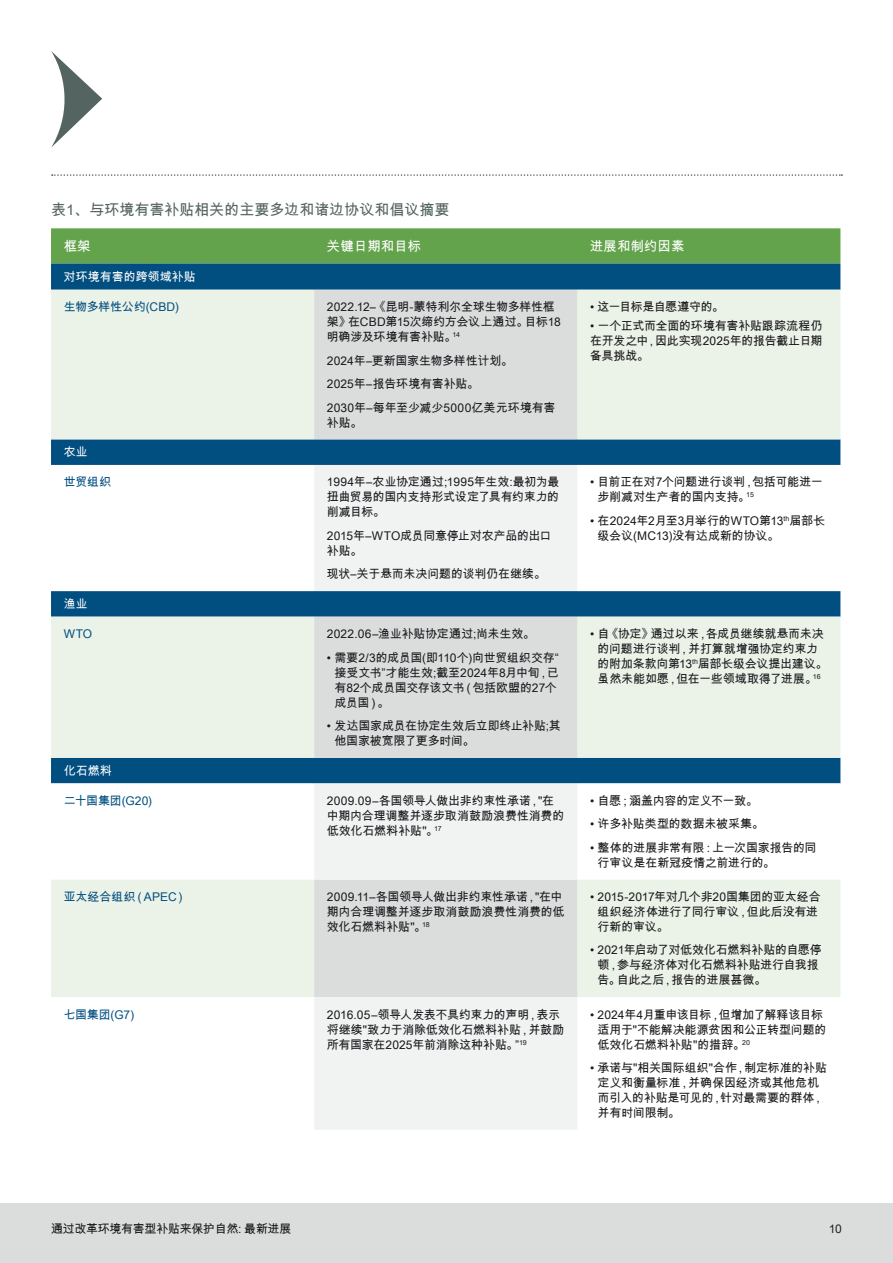
<style>
.page{position:relative;width:893px;height:1263px;background:#fff}
.page>*{position:absolute;margin:0;border:0;box-sizing:border-box;transform-origin:0 0}
.Table_Fig_Tittle{font:15px "Arial Unicode MS";color:#546460}
.Table_Header{font:13.5px "Arial Unicode MS";color:#fff}
.Table_Cell_Copy{font:12px/15px "Arial Unicode MS";letter-spacing:-.015em;color:#19181c}
.Table_Cell_Copy-2{font:12px "Arial Unicode MS";letter-spacing:-.01em;color:#014e80}
.Table_Cell_Copy-3{font:12px/15px "Arial Unicode MS";letter-spacing:.005em;color:#19181c}
.Table_Header-2{font:12px "Arial Unicode MS";color:#fff}
.Table_Cell_Copy-4{font:12px "Arial Unicode MS";letter-spacing:-.04em;color:#19181c}
.t1{font:12px "Arial Unicode MS";color:#231f20}
</style>
<div class="page">
<div style="left:0;top:1203px;width:893px;height:60px;background:#dbdddd"></div>
<svg style="left:52px;top:174px;width:790px;height:2px"></svg>
<svg style="left:51px;top:51px;width:51px;height:97px"></svg>
<div style="left:51px;top:228px;width:789px;height:36px;background:#63a34b"></div>
<div style="left:51px;top:264px;width:789px;height:26px;background:#014e80"></div>
<svg style="left:51px;top:290px;width:789px;height:175px;background:#c9dad8"></svg>
<svg style="left:314px;top:290px;width:263px;height:175px;background:#bbc8cf"></svg>
<svg style="left:51px;top:591px;width:789px;height:406px;fill:#ebf2e7"></svg>
<svg style="left:314px;top:465px;width:263px;height:665px;fill:#f1f3f3"></svg>
<p class="Table_Fig_Tittle" style="left:51px;top:199px;width:400px">表1、与环境有害补贴相关的主要多边和诸边协议和倡议摘要</p>
<p class="Table_Header" style="left:64px;top:236px;width:28px">框架</p>
<p class="Table_Header" style="left:327px;top:236px;width:96px">关键日期和目标</p>
<p class="Table_Header" style="left:590px;top:236px;width:96px">进展和制约因素</p>
<p class="Table_Header-2" style="left:64px;top:268px;width:133px">对环境有害的跨领域补贴</p>
<p class="Table_Cell_Copy-2" style="left:64px;top:298px;width:117px">生物多样性公约(CBD)</p>
<p class="Table_Cell_Copy" style="left:327px;top:299px;width:235px">2022.12–《昆明-蒙特利尔全球生物多样性框架》在CBD第15次缔约方会议上通过。目标18明确涉及环境有害补贴。<sup>14</sup></p>
<p class="Table_Cell_Copy" style="left:327px;top:353px;width:188px">2024年–更新国家生物多样性计划。</p>
<p class="Table_Cell_Copy" style="left:327px;top:376px;width:154px">2025年–报告环境有害补贴。</p>
<p class="Table_Cell_Copy-3" style="left:327px;top:400px;width:230px">2030年–每年至少减少5000亿美元环境有害补贴。</p>
<p class="Table_Cell_Copy-4" style="left:590px;top:298px;width:136px">• 这一目标是自愿遵守的。</p>
<p class="Table_Cell_Copy" style="left:590px;top:318px;width:234px;text-align:justify">• 一个正式而全面的环境有害补贴跟踪流程仍在开发之中，因此实现2025年的报告截止日期备具挑战。</p>
<p class="Table_Header-2" style="left:64px;top:443px;width:25px">农业</p>
<p class="Table_Cell_Copy-2" style="left:64px;top:473px;width:49px">世贸组织</p>
<p class="Table_Cell_Copy" style="left:327px;top:474px;width:234px;text-align:justify">1994年–农业协定通过;1995年生效:最初为最扭曲贸易的国内支持形式设定了具有约束力的削减目标。</p>
<p class="Table_Cell_Copy" style="left:327px;top:528px;width:226px">2015年–WTO成员同意停止对农产品的出口补贴。</p>
<p class="Table_Cell_Copy" style="left:327px;top:566px;width:221px">现状–关于悬而未决问题的谈判仍在继续。</p>
<p class="Table_Header-2" style="left:64px;top:595px;width:25px">渔业</p>
<p class="Table_Cell_Copy-2" style="left:64px;top:625px;width:30px">WTO</p>
<p class="Table_Cell_Copy-3" style="left:327px;top:626px;width:210px">2022.06–渔业补贴协定通过;尚未生效。</p>
<p class="Table_Cell_Copy" style="left:334px;top:649px;width:226px;text-indent:-8px">• 需要2/3的成员国(即110个)向世贸组织交存“接受文书”才能生效;截至2024年8月中旬，已有82个成员国交存该文书（包括欧盟的27个成员国）。</p>
<p class="Table_Cell_Copy" style="left:334px;top:718px;width:228px;text-indent:-8px">• 发达国家成员在协定生效后立即终止补贴;其他国家被宽限了更多时间。</p>
<p class="Table_Cell_Copy" style="left:598px;top:474px;width:227px;text-indent:-8px">• 目前正在对7个问题进行谈判，包括可能进一步削减对生产者的国内支持。<sup>15</sup></p>
<p class="Table_Cell_Copy" style="left:598px;top:513px;width:229px;text-indent:-8px">• 在2024年2月至3月举行的WTO第13<sup>th</sup>届部长级会议(MC13)没有达成新的协议。</p>
<p class="Table_Cell_Copy" style="left:598px;top:626px;width:232px;text-indent:-8px">• 自《协定》通过以来，各成员继续就悬而未决的问题进行谈判，并打算就增强协定约束力的附加条款向第13<sup>th</sup>届部长级会议提出建议。虽然未能如愿，但在一些领域取得了进展。<sup>16</sup></p>
<p class="Table_Header-2" style="left:64px;top:762px;width:49px">化石燃料</p>
<p class="Table_Cell_Copy-2" style="left:64px;top:792px;width:90px">二十国集团(G20)</p>
<p class="Table_Cell_Copy" style="left:327px;top:793px;width:239px">2009.09–各国领导人做出非约束性承诺，"在中期内合理调整并逐步取消鼓励浪费性消费的低效化石燃料补贴"。<sup>17</sup></p>
<p class="Table_Cell_Copy" style="left:590px;top:793px;width:169px">• 自愿；涵盖内容的定义不一致。</p>
<p class="Table_Cell_Copy" style="left:590px;top:816px;width:176px">• 许多补贴类型的数据未被采集。</p>
<p class="Table_Cell_Copy" style="left:598px;top:840px;width:221px;text-indent:-8px">• 整体的进展非常有限：上一次国家报告的同行审议是在新冠疫情之前进行的。</p>
<p class="Table_Cell_Copy-2" style="left:64px;top:888px;width:124px">亚太经合组织（APEC）</p>
<p class="Table_Cell_Copy" style="left:327px;top:889px;width:239px">2009.11–各国领导人做出非约束性承诺，"在中期内合理调整并逐步取消鼓励浪费性消费的低效化石燃料补贴"。<sup>18</sup></p>
<p class="Table_Cell_Copy" style="left:598px;top:889px;width:225px;text-indent:-8px">• 2015-2017年对几个非20国集团的亚太经合组织经济体进行了同行审议，但此后没有进行新的审议。</p>
<p class="Table_Cell_Copy" style="left:598px;top:942px;width:226px;text-indent:-8px">• 2021年启动了对低效化石燃料补贴的自愿停顿，参与经济体对化石燃料补贴进行自我报告。自此之后，报告的进展甚微。</p>
<p class="Table_Cell_Copy-2" style="left:64px;top:1005px;width:72px">七国集团(G7)</p>
<p class="Table_Cell_Copy" style="left:327px;top:1006px;width:239px">2016.05–领导人发表不具约束力的声明，表示将继续"致力于消除低效化石燃料补贴，并鼓励所有国家在2025年前消除这种补贴。”<sup>19</sup></p>
<p class="Table_Cell_Copy" style="left:598px;top:1006px;width:230px;text-indent:-8px">• 2024年4月重申该目标，但增加了解释该目标适用于"不能解决能源贫困和公正转型问题的低效化石燃料补贴"的措辞。<sup>20</sup></p>
<p class="Table_Cell_Copy" style="left:598px;top:1060px;width:231px;text-indent:-8px">• 承诺与"相关国际组织"合作，制定标准的补贴定义和衡量标准，并确保因经济或其他危机而引入的补贴是可见的，针对最需要的群体，并有时间限制。</p>
<p class="Table_Cell_Copy" style="left:51px;top:1221px;width:242px">通过改革环境有害型补贴来保护自然: 最新进展</p>
<p class="t1" style="left:829px;top:1220px;width:15px">10</p>
</div>
